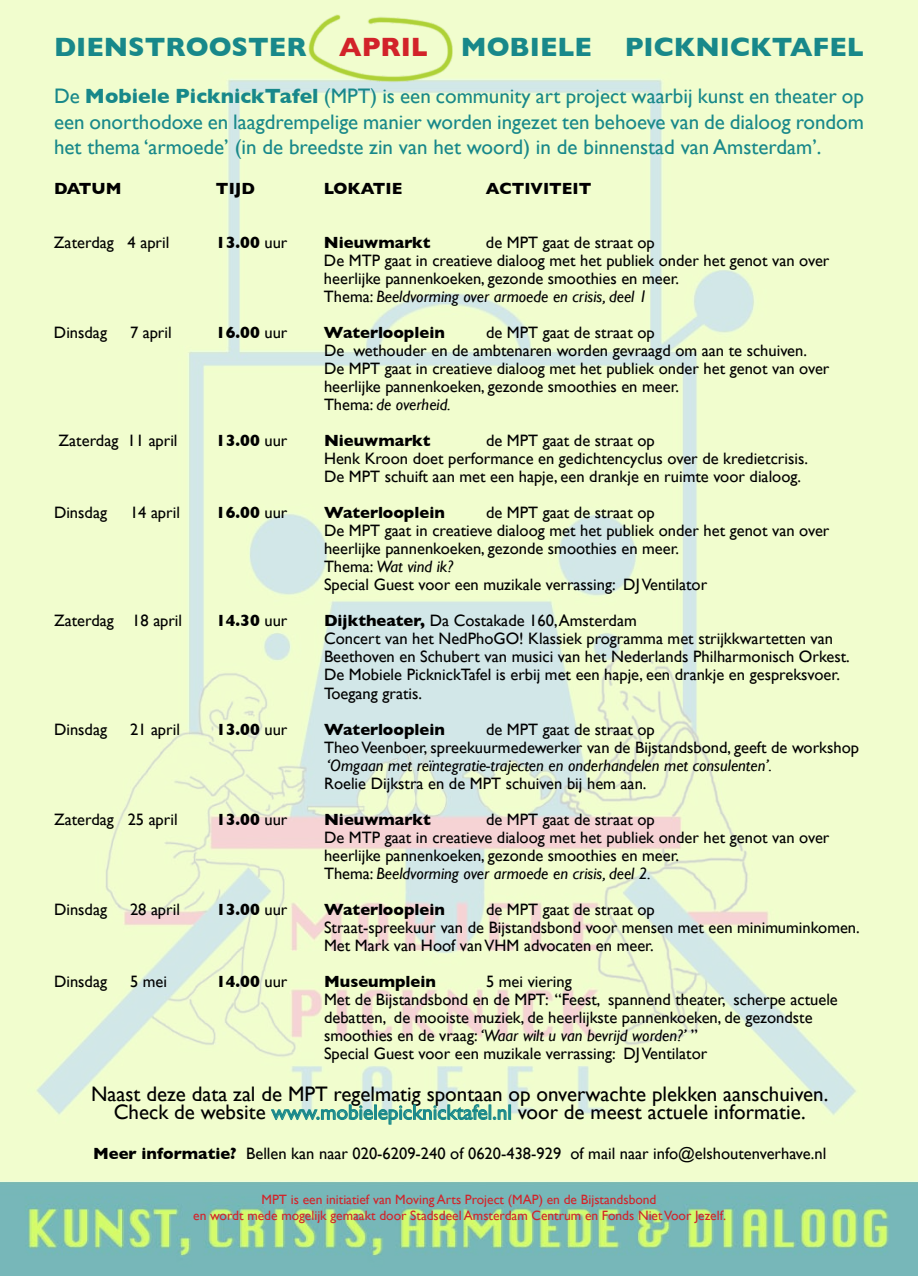
<style>
.page{position:relative;width:918px;height:1276px;background:#fff}
.page>*{position:absolute;margin:0;border:0;box-sizing:border-box;transform-origin:0 0}
.t1{font:700 27px "Gill Sans";color:#18888a}
.t2{font:21px/25.2px "Gill Sans";color:#18888a;text-align:justify}
.t3{font:21px/18px "Gill Sans";color:#000;text-align:center}
.t4{font:16.5px/18px "Gill Sans";color:#000}
.t5{font:700 16.5px "Gill Sans";color:#000}
.t6{font:italic 16.5px "Gill Sans";color:#000}
.t7{font:13.5px/16.2px "Gill Sans";color:#d2232a;text-align:center}
.s1{color:#d2232a}
.s2{font-weight:700}
.s3{font-weight:400}
.s4{font-style:italic}
.s5{color:#18888a}
</style>
<div class="page">
<img style="left:0;top:0;width:918px;height:1182px">
<img style="left:0;top:1182px;width:918px;height:94px">
<svg style="left:270px;top:1104px;width:237px;height:21px;background:#b8debe"></svg>
<div style="left:508px;top:1104px;width:3px;height:15px;border:1px solid #18888a"></div>
<img style="left:273px;top:0;width:216px;height:156px">
<h1 class="t1" style="left:54px;top:31px;width:811px">DIENSTROOSTER <span class="s1">APRIL</span> MOBIELE PICKNICKTAFEL</h1>
<p class="t2" style="left:54px;top:83px;width:812px">De <span class="s2">Mobiele PicknickTafel</span> (MPT) is een community art project waarbij kunst en theater op een onorthodoxe en laagdrempelige manier worden ingezet ten behoeve van de dialoog rondom het thema ‘armoede’ (in de breedste zin van het woord) in de binnenstad van Amsterdam’.</p>
<p class="t5" style="left:54px;top:179px;width:69px">DATUM</p>
<p class="t5" style="left:216px;top:179px;width:40px">TIJD</p>
<p class="t5" style="left:324px;top:179px;width:80px">LOKATIE</p>
<p class="t5" style="left:486px;top:179px;width:107px">ACTIVITEIT</p>
<p class="t4" style="left:54px;top:234px;width:117px">Zaterdag 4 april</p>
<p class="t5" style="left:216px;top:233px;width:73px">13.00 <span class="s3">uur</span></p>
<p class="t5" style="left:324px;top:233px;width:108px">Nieuwmarkt</p>
<p class="t4" style="left:324px;top:234px;width:507px;text-indent:162px">de MPT gaat de straat op<br>De MTP gaat in creatieve dialoog met het publiek onder het genot van over heerlijke pannenkoeken, gezonde smoothies en meer.<br>Thema: <span class="s4">Beeldvorming over armoede en crisis, deel 1</span></p>
<p class="t4" style="left:54px;top:324px;width:55px">Dinsdag</p>
<p class="t4" style="left:130px;top:324px;width:43px">7 april</p>
<p class="t5" style="left:216px;top:323px;width:73px">16.00 <span class="s3">uur</span></p>
<p class="t5" style="left:324px;top:323px;width:122px">Waterlooplein</p>
<p class="t4" style="left:324px;top:324px;width:507px;text-indent:162px">de MPT gaat de straat op<br>De wethouder en de ambtenaren worden gevraagd om aan te schuiven.<br>De MPT gaat in creatieve dialoog met het publiek onder het genot van over heerlijke pannenkoeken, gezonde smoothies en meer.<br>Thema: <span class="s4">de overheid.</span></p>
<p class="t4" style="left:59px;top:432px;width:121px">Zaterdag 11 april</p>
<p class="t5" style="left:216px;top:431px;width:73px">13.00 <span class="s3">uur</span></p>
<p class="t5" style="left:324px;top:431px;width:108px">Nieuwmarkt</p>
<p class="t4" style="left:324px;top:432px;width:485px;text-align:center">de MPT gaat de straat op<br>Henk Kroon doet performance en gedichtencyclus over de kredietcrisis.<br>De MPT schuift aan met een hapje, een drankje en ruimte voor dialoog.</p>
<p class="t4" style="left:54px;top:504px;width:55px">Dinsdag</p>
<p class="t4" style="left:130px;top:504px;width:51px">14 april</p>
<p class="t5" style="left:216px;top:503px;width:73px">16.00 <span class="s3">uur</span></p>
<p class="t5" style="left:324px;top:503px;width:122px">Waterlooplein</p>
<p class="t4" style="left:324px;top:504px;width:507px;text-indent:162px">de MPT gaat de straat op<br>De MPT gaat in creatieve dialoog met het publiek onder het genot van over heerlijke pannenkoeken, gezonde smoothies en meer.<br>Thema: <span class="s4">Wat vind ik?<br></span>Special Guest voor een muzikale verrassing: DJ Ventilator</p>
<p class="t4" style="left:54px;top:612px;width:130px">Zaterdag 18 april</p>
<p class="t5" style="left:216px;top:611px;width:73px">14.30 <span class="s3">uur</span></p>
<p class="t4" style="left:324px;top:612px;width:527px"><span class="s2">Dijktheater,</span> Da Costakade 160, Amsterdam<br>Concert van het NedPhoGO! Klassiek programma met strijkkwartetten van Beethoven en Schubert van musici van het Nederlands Philharmonisch Orkest.<br>De Mobiele PicknickTafel is erbij met een hapje, een drankje en gespreksvoer.<br>Toegang gratis.</p>
<p class="t4" style="left:54px;top:720px;width:55px">Dinsdag</p>
<p class="t4" style="left:130px;top:720px;width:51px">21 april</p>
<p class="t5" style="left:216px;top:719px;width:73px">13.00 <span class="s3">uur</span></p>
<p class="t5" style="left:324px;top:719px;width:122px">Waterlooplein</p>
<p class="t4" style="left:324px;top:720px;width:537px;text-indent:162px">de MPT gaat de straat op<br>Theo Veenboer, spreekuurmedewerker van de Bijstandsbond, geeft de workshop</p>
<p class="t6" style="left:327px;top:755px;width:447px">‘Omgaan met reïntegratie-trajecten en onderhandelen met consulenten’.</p>
<p class="t4" style="left:324px;top:774px;width:324px">Roelie Dijkstra en de MPT schuiven bij hem aan.</p>
<p class="t4" style="left:54px;top:810px;width:125px">Zaterdag 25 april</p>
<p class="t5" style="left:216px;top:809px;width:73px">13.00 <span class="s3">uur</span></p>
<p class="t5" style="left:324px;top:809px;width:108px">Nieuwmarkt</p>
<p class="t4" style="left:324px;top:810px;width:507px;text-indent:162px">de MPT gaat de straat op<br>De MTP gaat in creatieve dialoog met het publiek onder het genot van over heerlijke pannenkoeken, gezonde smoothies en meer.<br>Thema: <span class="s4">Beeldvorming over armoede en crisis, deel 2.</span></p>
<p class="t4" style="left:54px;top:900px;width:55px">Dinsdag</p>
<p class="t4" style="left:130px;top:900px;width:51px">28 april</p>
<p class="t5" style="left:216px;top:899px;width:73px">13.00 <span class="s3">uur</span></p>
<p class="t5" style="left:324px;top:899px;width:122px">Waterlooplein</p>
<p class="t4" style="left:324px;top:900px;width:537px;text-indent:162px">de MPT gaat de straat op<br>Straat-spreekuur van de Bijstandsbond voor mensen met een minimuminkomen.<br>Met Mark van Hoof van VHM advocaten en meer.</p>
<p class="t4" style="left:54px;top:972px;width:55px">Dinsdag</p>
<p class="t4" style="left:130px;top:972px;width:39px">5 mei</p>
<p class="t5" style="left:216px;top:971px;width:73px">14.00 <span class="s3">uur</span></p>
<p class="t5" style="left:324px;top:971px;width:113px">Museumplein</p>
<p class="t4" style="left:324px;top:972px;width:515px;text-indent:162px">5 mei viering<br>Met de Bijstandsbond en de MPT: “Feest, spannend theater, scherpe actuele debatten, de mooiste muziek, de heerlijkste pannenkoeken, de gezondste smoothies en de vraag: <span class="s4">‘Waar wilt u van bevrijd worden?’</span> ”<br>Special Guest voor een muzikale verrassing: DJ Ventilator</p>
<p class="t3" style="left:91px;top:1085px;width:739px">Naast deze data zal de MPT regelmatig spontaan op onverwachte plekken aanschuiven.<br>Check de website <span class="s5">www.mobielepicknicktafel.nl</span> voor de meest actuele informatie.</p>
<p class="t4" style="left:93px;top:1144px;width:735px"><span class="s2">Meer informatie?</span> Bellen kan naar 020-6209-240 of 0620-438-929 of mail naar info@elshoutenverhave.nl</p>
<p class="t7" style="left:193px;top:1191px;width:534px">MPT is een initiatief van Moving Arts Project (MAP) en de Bijstandsbond<br>en wordt mede mogelijk gemaakt door Stadsdeel Amsterdam Centrum en Fonds Niet Voor Jezelf.</p>
</div>
